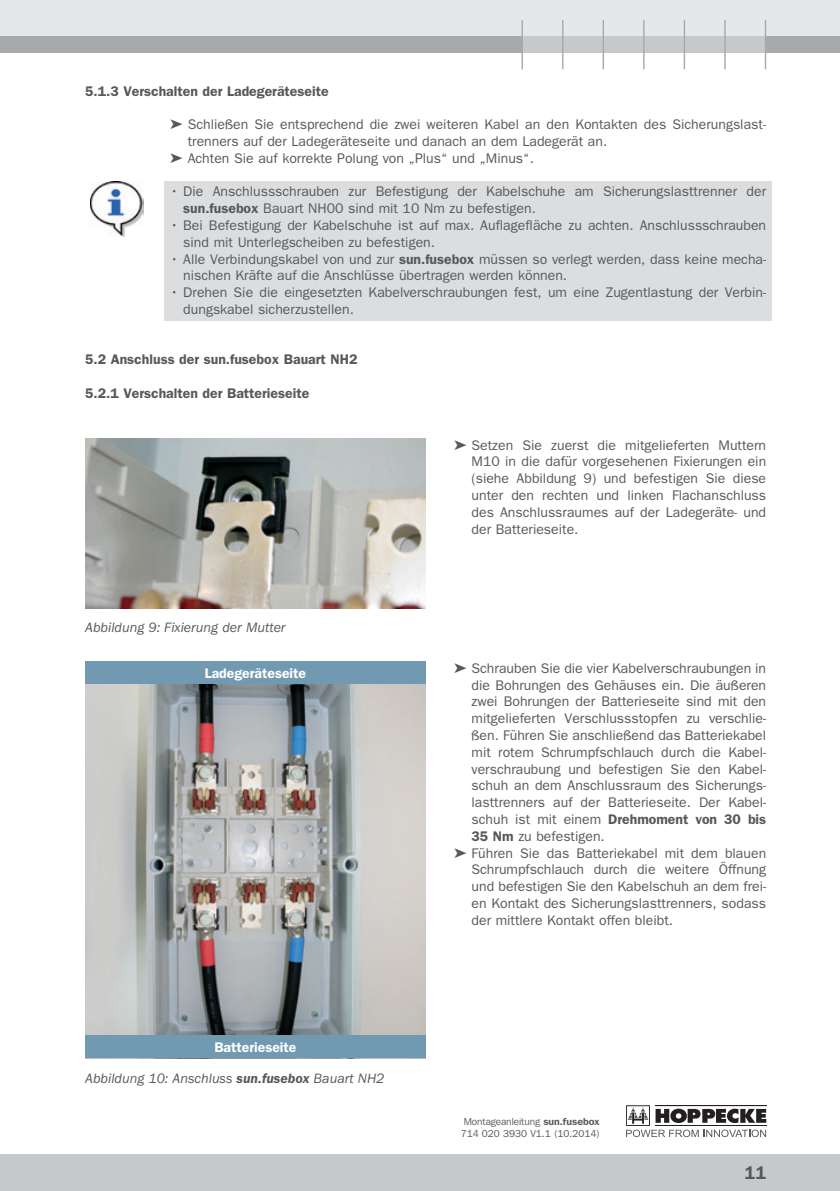
<style>
.page{position:relative;width:840px;height:1191px;background:#fff}
.page>*{position:absolute;margin:0;border:0;box-sizing:border-box;transform-origin:0 0}
.t1{font:600 18px "Franklin Gothic IT Cby BT";color:#57585a}
.t2{font:14px/16.8px "Franklin Gothic LT";color:#57585a}
.t3{font:600 14px "Franklin Gothic LT";color:#57585a}
.t4{font:italic 14px "Franklin Gothic LT";color:#57585a}
.t5{font:600 14px "Franklin Gothic LT";color:#fff}
.t6{font:10px/12px "Franklin Gothic IT Cby BT";color:#57585a}
.s1{font-weight:600}
.s2{font-weight:400}
</style>
<div class="page">
<div style="left:0;top:0;width:839px;height:37px;background:#e6e7e9"></div>
<div style="left:522px;top:37px;width:243px;height:16px;background:#c7c8ca"></div>
<div style="left:0;top:37px;width:522px;height:16px;background:#a8a9ad"></div>
<div style="left:765px;top:37px;width:74px;height:16px;background:#a8a9ad"></div>
<hr style="left:723px;top:20px;width:2px;height:49px;background:#a8a9ad">
<hr style="left:764px;top:20px;width:1px;height:49px;background:#a8a9ad">
<hr style="left:521px;top:20px;width:1px;height:49px;background:#a8a9ad">
<hr style="left:561px;top:20px;width:2px;height:49px;background:#a8a9ad">
<hr style="left:602px;top:20px;width:1px;height:49px;background:#a8a9ad">
<hr style="left:642px;top:20px;width:2px;height:49px;background:#a8a9ad">
<hr style="left:683px;top:20px;width:1px;height:49px;background:#a8a9ad">
<div style="left:0;top:1154px;width:839px;height:37px;background:#c7c8ca"></div>
<svg style="left:626px;top:1105px;width:139px;height:32px"></svg>
<img style="left:90px;top:181px;width:53px;height:55px">
<div style="left:164px;top:181px;width:607px;height:139px;background:#dcdddf"></div>
<img style="left:85px;top:438px;width:340px;height:170px">
<img style="left:85px;top:684px;width:340px;height:351px">
<div style="left:85px;top:661px;width:340px;height:23px;background:#7199b1"></div>
<div style="left:85px;top:1035px;width:340px;height:23px;background:#7199b1"></div>
<p class="t3" style="left:85px;top:82px;width:245px">5.1.3 Verschalten der Ladegeräteseite</p>
<p class="t2" style="left:170px;top:116px;width:597px">➤ Schließen Sie entsprechend die zwei weiteren Kabel an den Kontakten des Sicherungslast-</p>
<p class="t2" style="left:188px;top:133px;width:421px">trenners auf der Ladegeräteseite und danach an dem Ladegerät an.</p>
<p class="t2" style="left:170px;top:150px;width:365px">➤ Achten Sie auf korrekte Polung von „Plus“ und „Minus“.</p>
<p class="t2" style="left:183px;top:183px;width:584px;text-indent:-13px">• Die Anschlussschrauben zur Befestigung der Kabelschuhe am Sicherungslasttrenner der <span class="s1">sun.fusebox</span> Bauart NH00 sind mit 10 Nm zu befestigen.</p>
<p class="t2" style="left:183px;top:217px;width:584px;text-indent:-13px">• Bei Befestigung der Kabelschuhe ist auf max. Auflagefläche zu achten. Anschlussschrauben sind mit Unterlegscheiben zu befestigen.</p>
<p class="t2" style="left:183px;top:250px;width:584px;text-indent:-13px">• Alle Verbindungskabel von und zur <span class="s1">sun.fusebox</span> müssen so verlegt werden, dass keine mecha&shy;nischen Kräfte auf die Anschlüsse übertragen werden können.</p>
<p class="t2" style="left:183px;top:284px;width:584px;text-indent:-13px">• Drehen Sie die eingesetzten Kabelverschraubungen fest, um eine Zugentlastung der Verbin&shy;dungskabel sicherzustellen.</p>
<p class="t3" style="left:85px;top:351px;width:274px">5.2 Anschluss der sun.fusebox Bauart NH2</p>
<p class="t3" style="left:85px;top:385px;width:225px">5.2.1 Verschalten der Batterieseite</p>
<p class="t4" style="left:85px;top:619px;width:202px">Abbildung 9: Fixierung der Mutter</p>
<p class="t5" style="left:204px;top:665px;width:103px">Ladegeräteseite</p>
<p class="t5" style="left:214px;top:1039px;width:84px">Batterieseite</p>
<p class="t4" style="left:85px;top:1070px;width:301px">Abbildung 10: Anschluss <span class="s1">sun.fusebox</span> Bauart NH2</p>
<p class="t2" style="left:471px;top:436px;width:296px;text-align:justify;text-indent:-17px">➤ Setzen Sie zuerst die mitgelieferten Muttern M10 in die dafür vorgesehenen Fixierungen ein (siehe Abbildung 9) und befestigen Sie diese unter den rechten und linken Flachanschluss des Anschlussraumes auf der Ladegeräte- und der Batterieseite.</p>
<p class="t2" style="left:454px;top:659px;width:313px">➤ Schrauben Sie die vier Kabelverschraubungen in</p>
<p class="t2" style="left:471px;top:676px;width:296px">die Bohrungen des Gehäuses ein. Die äußeren</p>
<p class="t2" style="left:471px;top:693px;width:296px">zwei Bohrungen der Batterieseite sind mit den</p>
<p class="t2" style="left:471px;top:710px;width:296px">mitgelieferten Verschlussstopfen zu verschlie-</p>
<p class="t2" style="left:471px;top:727px;width:296px">ßen. Führen Sie anschließend das Batteriekabel</p>
<p class="t2" style="left:471px;top:743px;width:296px">mit rotem Schrumpfschlauch durch die Kabel-</p>
<p class="t2" style="left:471px;top:760px;width:296px">verschraubung und befestigen Sie den Kabel-</p>
<p class="t2" style="left:471px;top:777px;width:296px">schuh an dem Anschlussraum des Sicherungs-</p>
<p class="t2" style="left:471px;top:794px;width:296px">lasttrenners auf der Batterieseite. Der Kabel-</p>
<p class="t3" style="left:471px;top:811px;width:296px"><span class="s2">schuh ist mit einem</span> Drehmoment von 30 bis</p>
<p class="t2" style="left:471px;top:827px;width:135px"><span class="s1">35 Nm</span> zu befestigen.</p>
<p class="t2" style="left:454px;top:844px;width:313px">➤ Führen Sie das Batteriekabel mit dem blauen</p>
<p class="t2" style="left:471px;top:861px;width:296px">Schrumpfschlauch durch die weitere Öffnung</p>
<p class="t2" style="left:471px;top:878px;width:296px">und befestigen Sie den Kabelschuh an dem frei-</p>
<p class="t2" style="left:471px;top:895px;width:296px">en Kontakt des Sicherungslasttrenners, sodass</p>
<p class="t2" style="left:471px;top:911px;width:203px">der mittlere Kontakt offen bleibt.</p>
<p class="t6" style="left:460px;top:1115px;width:140px">Montageanleitung <span class="s1">sun.fusebox<br></span>714 020 3930 V1.1 (10.2014)</p>
<p class="t1" style="left:743px;top:1161px;width:23px">11</p>
</div>
